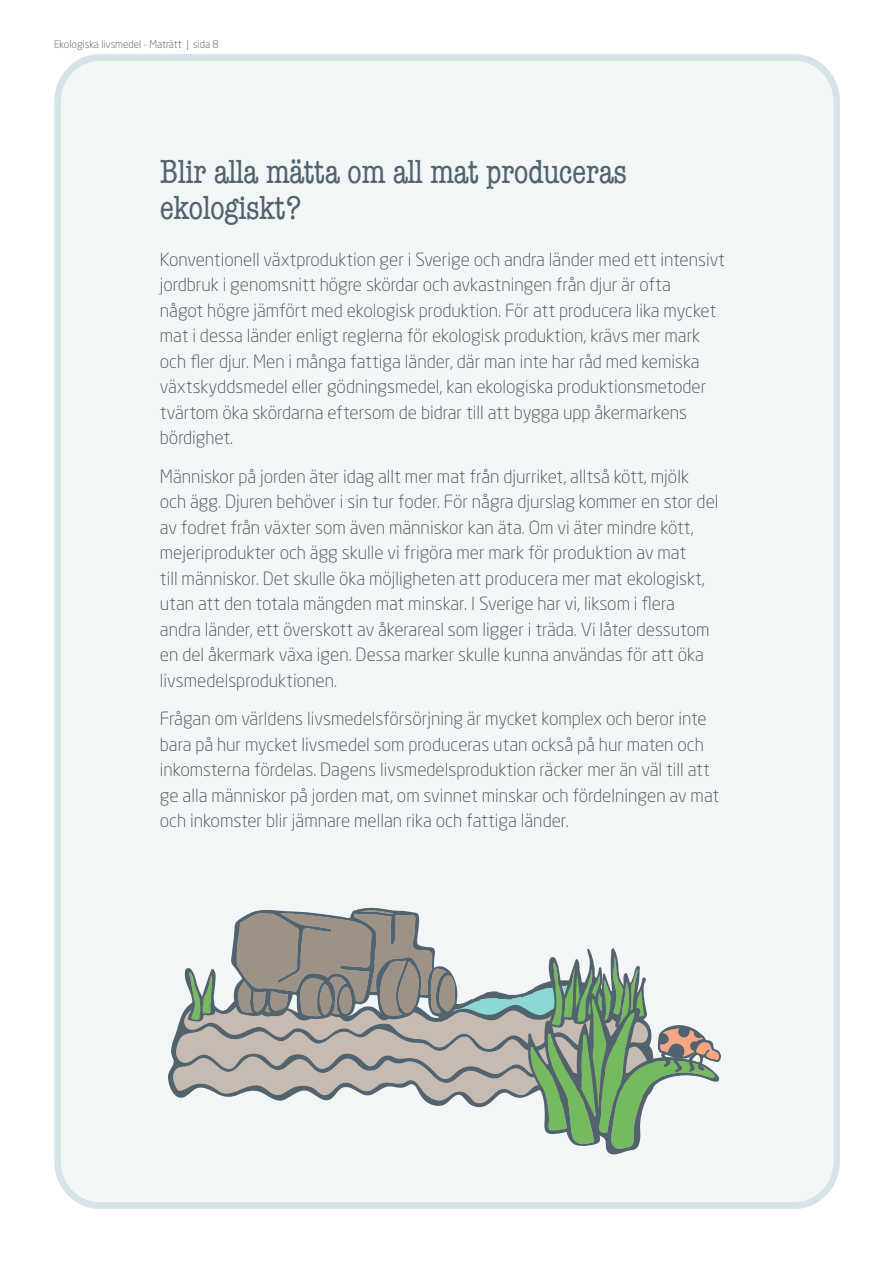
<style>
.page{position:relative;width:893px;height:1263px;background:#fff}
.page>*{position:absolute;margin:0;border:0;box-sizing:border-box;transform-origin:0 0}
.t1{font:condensed 34.5px/36px "American Typewriter";letter-spacing:-.02em;color:#52636e}
.t2{font:300 18px/25.5px "Neo Sans Pro";color:#485156}
.t3{font:300 10.5px "Neo Sans Pro";color:#485156}
</style>
<div class="page">
<div style="left:54px;top:54px;width:786px;height:1155px;background:#f2f6f7"></div>
<svg style="left:776px;top:57px;width:22px;height:1px"></svg>
<svg style="left:171px;top:907px;width:550px;height:247px"></svg>
<p class="t3" style="left:54px;top:38px;width:166px">Ekologiska livsmedel - Maträtt | sida 8</p>
<h1 class="t1" style="left:160px;top:153px;width:469px">Blir alla mätta om all mat produceras ekologiskt?</h1>
<p class="t2" style="left:160px;top:246px;width:567px">Konventionell växtproduktion ger i Sverige och andra länder med ett intensivt jordbruk i genomsnitt högre skördar och avkastningen från djur är ofta<br>något högre jämfört med ekologisk produktion. För att producera lika mycket mat i dessa länder enligt reglerna för ekologisk produktion, krävs mer mark och fler djur. Men i många fattiga länder, där man inte har råd med kemiska växtskyddsmedel eller gödningsmedel, kan ekologiska produktionsmetoder tvärtom öka skördarna eftersom de bidrar till att bygga upp åkermarkens bördighet.</p>
<p class="t2" style="left:160px;top:463px;width:560px">Människor på jorden äter idag allt mer mat från djurriket, alltså kött, mjölk och ägg. Djuren behöver i sin tur foder. För några djurslag kommer en stor del av fodret från växter som även människor kan äta. Om vi äter mindre kött, mejeriprodukter och ägg skulle vi frigöra mer mark för produktion av mat<br>till människor. Det skulle öka möjligheten att producera mer mat ekologiskt, utan att den totala mängden mat minskar. I Sverige har vi, liksom i flera andra länder, ett överskott av åkerareal som ligger i träda. Vi låter dessutom en del åkermark växa igen. Dessa marker skulle kunna användas för att öka livsmedelsproduktionen.</p>
<p class="t2" style="left:160px;top:706px;width:561px">Frågan om världens livsmedelsförsörjning är mycket komplex och beror inte bara på hur mycket livsmedel som produceras utan också på hur maten och inkomsterna fördelas. Dagens livsmedelsproduktion räcker mer än väl till att ge alla människor på jorden mat, om svinnet minskar och fördelningen av mat och inkomster blir jämnare mellan rika och fattiga länder.</p>
</div>
